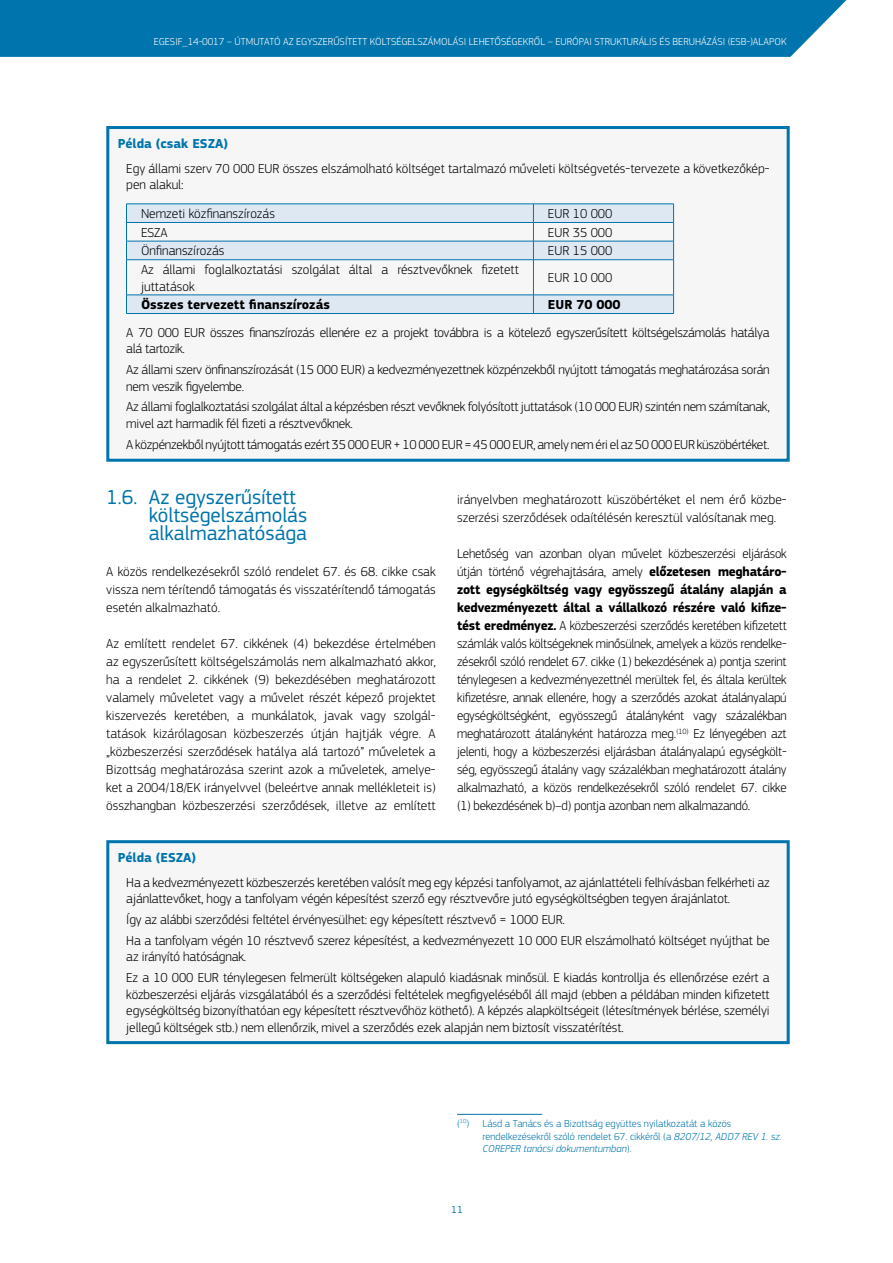
<style>
.page{position:relative;width:893px;height:1263px;background:#fff}
.page>*{position:absolute;margin:0;border:0;box-sizing:border-box;transform-origin:0 0}
.t1{font:21px/18px "EC Square Sans Pro";color:#0074ac}
.t2{font:300 13.5px/18px "EC Square Sans Pro";letter-spacing:-.01em;color:#000}
.t3{font:700 13.5px "EC Square Sans Pro";color:#000}
.t4{font:700 13.5px "EC Square Sans Pro";color:#0074ac}
.t5{font:300 10.5px/12.6px "EC Square Sans Pro";color:#0074ac}
.t6{font:300 10.5px "EC Square Sans Pro";letter-spacing:.005em;color:#fff}
.t7{font:10.5px "EC Square Sans Pro";color:#0074ac}
.s1{font-weight:700}
.s2{font-style:italic}
</style>
<div class="page">
<div style="left:0;top:0;width:847px;height:57px;background:#0074ac"></div>
<svg style="left:106px;top:126px;width:684px;height:336px"></svg>
<hr style="left:457px;top:1114px;width:85px;height:1px;background:#0074ac">
<div style="left:108px;top:842px;width:680px;height:201px;background:#f6f6f6"></div>
<div style="left:106px;top:840px;width:684px;height:204px;border:3px solid #0074ac"></div>
<p class="t6" style="left:154px;top:35px;width:634px">EGESIF_14-0017 – ÚTMUTATÓ AZ EGYSZERŰSÍTETT KÖLTSÉGELSZÁMOLÁSI LEHETŐSÉGEKRŐL – EURÓPAI STRUKTURÁLIS ÉS BERUHÁZÁSI (ESB-)ALAPOK</p>
<p class="t4" style="left:118px;top:135px;width:112px">Példa (csak ESZA)</p>
<p class="t2" style="left:126px;top:160px;width:645px;line-height:16.5px">Egy állami szerv 70 000 EUR összes elszámolható költséget tartalmazó műveleti költségvetés-tervezete a következőkép&shy;pen alakul:</p>
<p class="t2" style="left:141px;top:205px;width:135px">Nemzeti közfinanszírozás</p>
<p class="t2" style="left:548px;top:205px;width:66px">EUR 10 000</p>
<p class="t2" style="left:141px;top:223px;width:28px">ESZA</p>
<p class="t2" style="left:548px;top:223px;width:66px">EUR 35 000</p>
<p class="t2" style="left:141px;top:242px;width:85px">Önfinanszírozás</p>
<p class="t2" style="left:548px;top:242px;width:66px">EUR 15 000</p>
<p class="t2" style="left:141px;top:261px;width:379px;line-height:16.5px">Az állami foglalkoztatási szolgálat által a résztvevőknek fizetett juttatások</p>
<p class="t2" style="left:548px;top:269px;width:66px">EUR 10 000</p>
<p class="t3" style="left:141px;top:297px;width:190px">Összes tervezett finanszírozás</p>
<p class="t3" style="left:548px;top:297px;width:74px">EUR 70 000</p>
<p class="t2" style="left:126px;top:324px;width:645px;line-height:16.5px">A 70 000 EUR összes finanszírozás ellenére ez a projekt továbbra is a kötelező egyszerűsített költségelszámolás hatálya alá tartozik.</p>
<p class="t2" style="left:126px;top:361px;width:645px;line-height:16.5px">Az állami szerv önfinanszírozását (15 000 EUR) a kedvezményezettnek közpénzekből nyújtott támogatás meghatározása során nem veszik figyelembe.</p>
<p class="t2" style="left:126px;top:399px;width:645px;line-height:16.5px">Az állami foglalkoztatási szolgálat által a képzésben részt vevőknek folyósított juttatások (10 000 EUR) szintén nem számítanak, mivel azt harmadik fél fizeti a résztvevőknek.</p>
<p class="t2" style="left:126px;top:435px;width:645px">A közpénzekből nyújtott támogatás ezért 35000 EUR + 10000EUR = 45000EUR, amely nem éri el az 50000EUR küszöbértéket.</p>
<h1 class="t1" style="left:149px;top:488px;width:160px;text-indent:-43px">1.6. Az egyszerűsített költségelszámolás alkalmazhatósága</h1>
<p class="t2" style="left:106px;top:562px;width:331px;text-align:justify">A közös rendelkezésekről szóló rendelet 67. és 68. cikke csak vissza nem térítendő támogatás és visszatérítendő támogatás esetén alkalmazható.</p>
<p class="t2" style="left:106px;top:634px;width:331px;text-align:justify">Az említett rendelet 67. cikkének (4) bekezdése értelmében az egyszerűsített költségelszámolás nem alkalmazható akkor, ha a rendelet 2. cikkének (9) bekezdésében meghatározott valamely műveletet vagy a művelet részét képező projektet kiszervezés keretében, a munkálatok, javak vagy szolgál&shy;tatások kizárólagosan közbeszerzés útján hajtják végre. A „közbeszerzési szerződések hatálya alá tartozó” műveletek a Bizottság meghatározása szerint azok a műveletek, amelye&shy;ket a 2004/18/EK irányelvvel (beleértve annak mellékleteit is) összhangban közbeszerzési szerződések, illetve az említett</p>
<p class="t2" style="left:457px;top:490px;width:331px">irányelvben meghatározott küszöbértéket el nem érő közbe&shy;szerzési szerződések odaítélésén keresztül valósítanak meg.</p>
<p class="t2" style="left:457px;top:544px;width:331px;text-align:justify">Lehetőség van azonban olyan művelet közbeszerzési eljárások útján történő végrehajtására, amely <span class="s1">előzetesen meghatáro&shy;zott egységköltség vagy egyösszegű átalány alapján a kedvezményezett által a vállalkozó részére való kifize&shy;tést eredményez.</span> A közbeszerzési szerződés keretében kifizetett számlák valós költségeknek minősülnek, amelyek a közös rendelke&shy;zésekről szóló rendelet 67. cikke (1) bekezdésének a) pontja szerint ténylegesen a kedvezményezettnél merültek fel, és általa kerültek kifizetésre, annak ellenére, hogy a szerződés azokat átalányalapú egységköltségként, egyösszegű átalányként vagy százalékban meghatározott átalányként határozza meg.<sup>(10)</sup> Ez lényegében azt jelenti, hogy a közbeszerzési eljárásban átalányalapú egységkölt&shy;ség, egyösszegű átalány vagy százalékban meghatározott átalány alkalmazható, a közös rendelkezésekről szóló rendelet 67. cikke (1) bekezdésének b)–d) pontja azonban nem alkalmazandó.</p>
<p class="t4" style="left:118px;top:849px;width:80px">Példa (ESZA)</p>
<p class="t2" style="left:126px;top:874px;width:645px;line-height:16.5px">Ha a kedvezményezett közbeszerzés keretében valósít meg egy képzési tanfolyamot, az ajánlattételi felhívásban felkérheti az ajánlattevőket, hogy a tanfolyam végén képesítést szerző egy résztvevőre jutó egységköltségben tegyen árajánlatot.</p>
<p class="t2" style="left:126px;top:909px;width:645px;line-height:20.7px">Így az alábbi szerződési feltétel érvényesülhet: egy képesített résztvevő = 1000 EUR.<br>Ha a tanfolyam végén 10 résztvevő szerez képesítést, a kedvezményezett 10 000 EUR elszámolható költséget nyújthat be</p>
<p class="t2" style="left:126px;top:946px;width:645px;line-height:20.7px">az irányító hatóságnak.<br>Ez a 10 000 EUR ténylegesen felmerült költségeken alapuló kiadásnak minősül. E kiadás kontrollja és ellenőrzése ezért a</p>
<p class="t2" style="left:126px;top:986px;width:645px;line-height:16.5px;text-align:justify">közbeszerzési eljárás vizsgálatából és a szerződési feltételek megfigyeléséből áll majd (ebben a példában minden kifizetett egységköltség bizonyíthatóan egy képesített résztvevőhöz köthető). A képzés alapköltségeit (létesítmények bérlése, személyi jellegű költségek stb.) nem ellenőrzik, mivel a szerződés ezek alapján nem biztosít visszatérítést.</p>
<p class="t5" style="left:483px;top:1117px;width:300px;text-indent:-26px">(<sup>10</sup>) Lásd a Tanács és a Bizottság együttes nyilatkozatát a közös rendelkezésekről szóló rendelet 67. cikkéről (a <span class="s2">8207/12, ADD7 REV 1. sz.<br>COREPER tanácsi dokumentumban</span>).</p>
<p class="t7" style="left:451px;top:1203px;width:13px">11</p>
</div>
